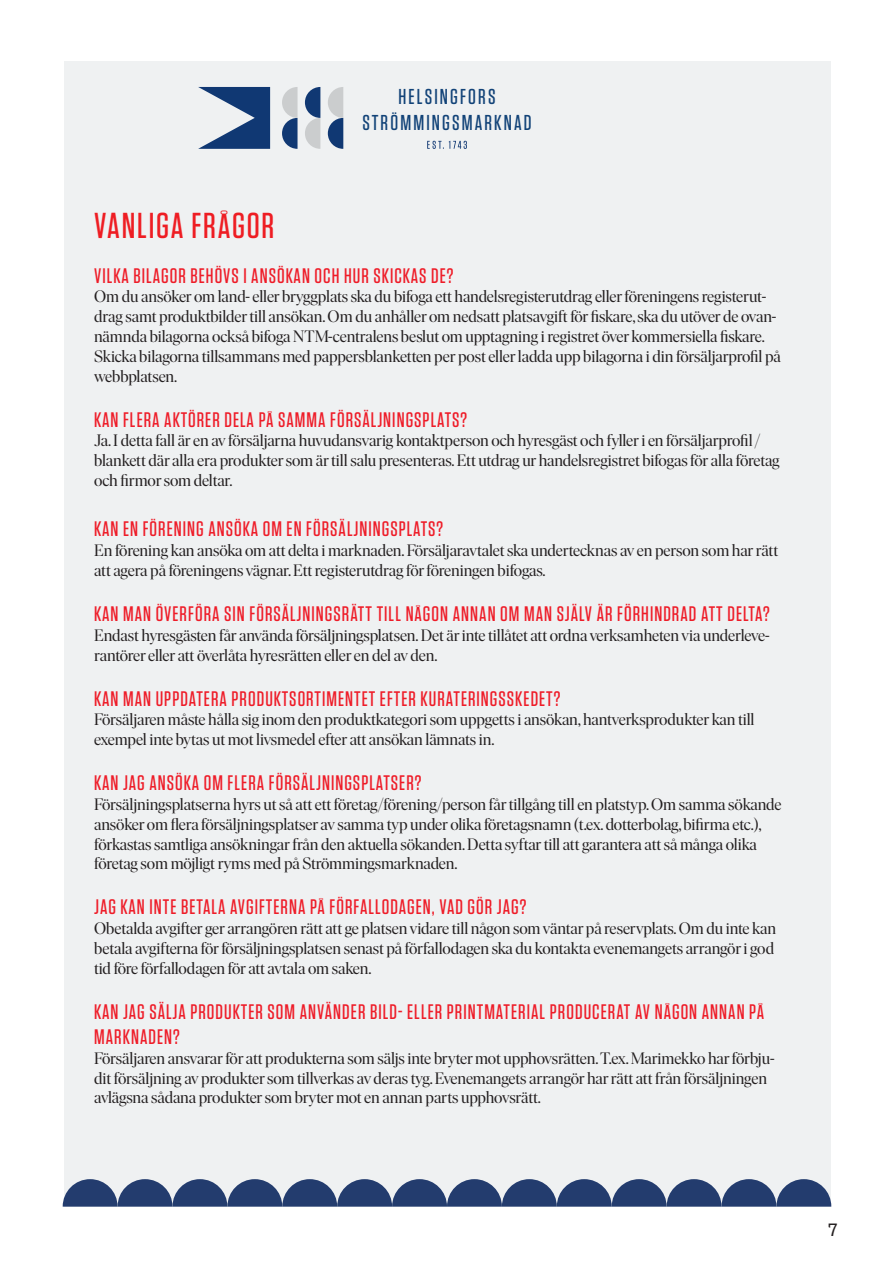
<style>
.page{position:relative;width:893px;height:1263px;background:#fff}
.page>*{position:absolute;margin:0;border:0;box-sizing:border-box;transform-origin:0 0}
.t1{font:500 36px "Tungsten";letter-spacing:.05em;color:#ee1d23}
.t2{font:500 21.6px "Tungsten";letter-spacing:.1em;color:#124378}
.t3{font:500 21px/25.2px "Tungsten";letter-spacing:.05em;color:#ee1c28}
.t4{font:18px "Helsinki Grotesk";color:#231f20}
.t5{font:16.5px/19.8px "Ivar Display";letter-spacing:-.01em;color:#231f20}
</style>
<div class="page">
<div style="left:64px;top:61px;width:766px;height:1145px;background:#eff1f2"></div>
<svg style="left:63px;top:1179px;width:768px;height:27px"></svg>
<svg style="left:427px;top:141px;width:40px;height:8px"></svg>
<svg style="left:282px;top:87px;width:16px;height:62px"></svg>
<svg style="left:328px;top:87px;width:15px;height:62px"></svg>
<svg style="left:305px;top:87px;width:15px;height:62px"></svg>
<svg style="left:198px;top:87px;width:72px;height:62px"></svg>
<p class="t2" style="left:399px;top:85px;width:98px">HELSINGFORS</p>
<p class="t2" style="left:362px;top:111px;width:171px">STRÖMMINGSMARKNAD</p>
<p class="t1" style="left:94px;top:206px;width:182px">VANLIGA FRÅGOR</p>
<p class="t3" style="left:94px;top:263px;width:361px">VILKA BILAGOR BEHÖVS I ANSÖKAN OCH HUR SKICKAS DE?</p>
<p class="t5" style="left:94px;top:287px;width:683px">Om du ansöker om land- eller bryggplats ska du bifoga ett handelsregisterutdrag eller föreningens registerut&shy;drag samt produktbilder till ansökan. Om du anhåller om nedsatt platsavgift för fiskare, ska du utöver de ovan&shy;nämnda bilagorna också bifoga NTM-centralens beslut om upptagning i registret över kommersiella fiskare.</p>
<p class="t5" style="left:94px;top:346px;width:688px">Skicka bilagorna tillsammans med pappersblanketten per post eller ladda upp bilagorna i din försäljarprofil på webbplatsen.</p>
<p class="t3" style="left:94px;top:407px;width:374px">KAN FLERA AKTÖRER DELA PÅ SAMMA FÖRSÄLJNINGSPLATS?</p>
<p class="t5" style="left:94px;top:431px;width:687px">Ja. I detta fall är en av försäljarna huvudansvarig kontaktperson och hyresgäst och fyller i en försäljarprofil / blankett där alla era produkter som är till salu presenteras. Ett utdrag ur handelsregistret bifogas för alla företag och firmor som deltar.</p>
<p class="t3" style="left:94px;top:517px;width:350px">KAN EN FÖRENING ANSÖKA OM EN FÖRSÄLJNINGSPLATS?</p>
<p class="t5" style="left:94px;top:541px;width:685px">En förening kan ansöka om att delta i marknaden. Försäljaravtalet ska undertecknas av en person som har rätt att agera på föreningens vägnar. Ett registerutdrag för föreningen bifogas.</p>
<p class="t3" style="left:94px;top:601px;width:677px">KAN MAN ÖVERFÖRA SIN FÖRSÄLJNINGSRÄTT TILL NÅGON ANNAN OM MAN SJÄLV ÄR FÖRHINDRAD ATT DELTA?</p>
<p class="t5" style="left:94px;top:625px;width:677px">Endast hyresgästen får använda försäljningsplatsen. Det är inte tillåtet att ordna verksamheten via underleve&shy;rantörer eller att överlåta hyresrätten eller en del av den.</p>
<p class="t3" style="left:94px;top:686px;width:468px">KAN MAN UPPDATERA PRODUKTSORTIMENTET EFTER KURATERINGSSKEDET?</p>
<p class="t5" style="left:94px;top:710px;width:662px">Försäljaren måste hålla sig inom den produktkategori som uppgetts i ansökan, hantverksprodukter kan till exempel inte bytas ut mot livsmedel efter att ansökan lämnats in.</p>
<p class="t3" style="left:94px;top:770px;width:329px">KAN JAG ANSÖKA OM FLERA FÖRSÄLJNINGSPLATSER?</p>
<p class="t5" style="left:94px;top:795px;width:689px">Försäljningsplatserna hyrs ut så att ett företag/förening/person får tillgång till en platstyp. Om samma sökande ansöker om flera försäljningsplatser av samma typ under olika företagsnamn (t.ex. dotterbolag, bifirma etc.), förkastas samtliga ansökningar från den aktuella sökanden. Detta syftar till att garantera att så många olika företag som möjligt ryms med på Strömmingsmarknaden.</p>
<p class="t3" style="left:94px;top:895px;width:434px">JAG KAN INTE BETALA AVGIFTERNA PÅ FÖRFALLODAGEN, VAD GÖR JAG?</p>
<p class="t5" style="left:94px;top:919px;width:683px;text-align:justify">Obetalda avgifter ger arrangören rätt att ge platsen vidare till någon som väntar på reservplats. Om du inte kan betala avgifterna för försäljningsplatsen senast på förfallodagen ska du kontakta evenemangets arrangör i god tid före förfallodagen för att avtala om saken.</p>
<p class="t3" style="left:94px;top:999px;width:671px">KAN JAG SÄLJA PRODUKTER SOM ANVÄNDER BILD- ELLER PRINTMATERIAL PRODUCERAT AV NÅGON ANNAN PÅ<br>MARKNADEN?</p>
<p class="t5" style="left:94px;top:1048px;width:682px">Försäljaren ansvarar för att produkterna som säljs inte bryter mot upphovsrätten. T.ex. Marimekko har förbju&shy;dit försäljning av produkter som tillverkas av deras tyg. Evenemangets arrangör har rätt att från försäljningen avlägsna sådana produkter som bryter mot en annan parts upphovsrätt.</p>
<p class="t4" style="left:828px;top:1218px;width:11px">7</p>
</div>
